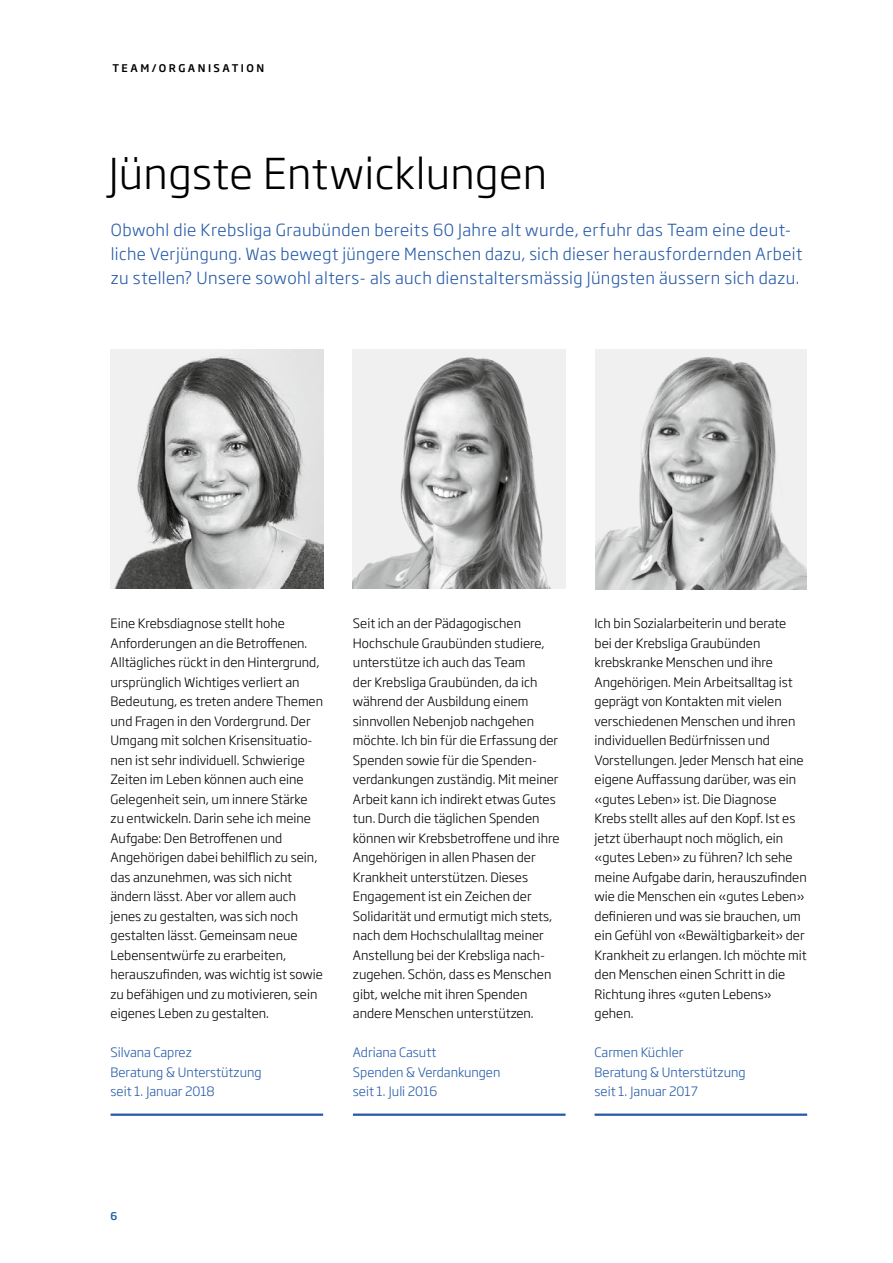
<style>
.page{position:relative;width:893px;height:1263px;background:#fff}
.page>*{position:absolute;margin:0;border:0;box-sizing:border-box;transform-origin:0 0}
.t1{font:300 42px "Soho Gothic Pro";letter-spacing:.005em;color:#000}
.t2{font:300 16.5px/24px "Soho Gothic Pro";letter-spacing:.025em;color:#255aa8}
.t3{font:300 12.75px/19.5px "Soho Gothic Pro";color:#000}
.t4{font:300 12.75px/19.5px "Soho Gothic Pro";color:#255aa8}
.t5{font:500 10.5px "Soho Gothic Pro";letter-spacing:.235em;color:#000}
.t6{font:500 10.5px "Soho Gothic Pro";color:#255aa8}
</style>
<div class="page">
<hr style="left:111px;top:1113px;width:212px;height:3px;background:#255aa8">
<img style="left:111px;top:349px;width:212px;height:239px">
<hr style="left:353px;top:1113px;width:213px;height:3px;background:#255aa8">
<img style="left:353px;top:349px;width:213px;height:239px">
<hr style="left:595px;top:1113px;width:212px;height:3px;background:#255aa8">
<img style="left:596px;top:349px;width:211px;height:240px">
<p class="t5" style="left:112px;top:59px;width:153px">TEAM/ORGANISATION</p>
<h1 class="t1" style="left:109px;top:141px;width:440px">Jüngste Entwicklungen</h1>
<p class="t2" style="left:111px;top:217px;width:693px">Obwohl die Krebsliga Graubünden bereits 60 Jahre alt wurde, erfuhr das Team eine deut&shy;liche Verjüngung. Was bewegt jüngere Menschen dazu, sich dieser herausfordernden Arbeit zu stellen? Unsere sowohl alters- als auch dienstaltersmässig Jüngsten äussern sich dazu.</p>
<p class="t3" style="left:111px;top:613px;width:214px">Eine Krebsdiagnose stellt hohe Anforderungen an die Betroffenen.<br>Alltägliches rückt in den Hintergrund, ursprünglich Wichtiges verliert an Bedeutung, es treten andere Themen und Fragen in den Vordergrund. Der Umgang mit solchen Krisensituatio&shy;nen ist sehr individuell. Schwierige Zeiten im Leben können auch eine Gelegenheit sein, um innere Stärke zu entwickeln. Darin sehe ich meine Aufgabe: Den Betroffenen und Angehörigen dabei behilflich zu sein, das anzunehmen, was sich nicht ändern lässt. Aber vor allem auch jenes zu gestalten, was sich noch gestalten lässt. Gemeinsam neue Lebensentwürfe zu erarbeiten, herauszufinden, was wichtig ist sowie zu befähigen und zu motivieren, sein eigenes Leben zu gestalten.</p>
<p class="t4" style="left:111px;top:1042px;width:153px">Silvana Caprez<br>Beratung &amp; Unterstützung seit 1. Januar 2018</p>
<p class="t3" style="left:353px;top:613px;width:208px">Seit ich an der Pädagogischen Hochschule Graubünden studiere, unterstütze ich auch das Team<br>der Krebsliga Graubünden, da ich während der Ausbildung einem sinnvollen Nebenjob nachgehen möchte. Ich bin für die Erfassung der Spenden sowie für die Spenden&shy;verdankungen zuständig. Mit meiner Arbeit kann ich indirekt etwas Gutes tun. Durch die täglichen Spenden können wir Krebsbetroffene und ihre Angehörigen in allen Phasen der Krankheit unterstützen. Dieses Engagement ist ein Zeichen der Solidarität und ermutigt mich stets, nach dem Hochschulalltag meiner Anstellung bei der Krebsliga nach&shy;zugehen. Schön, dass es Menschen gibt, welche mit ihren Spenden andere Menschen unterstützen.</p>
<p class="t4" style="left:353px;top:1042px;width:149px">Adriana Casutt<br>Spenden &amp; Verdankungen seit 1. Juli 2016</p>
<p class="t3" style="left:595px;top:613px;width:214px">Ich bin Sozialarbeiterin und berate<br>bei der Krebsliga Graubünden krebskranke Menschen und ihre Angehörigen. Mein Arbeitsalltag ist geprägt von Kontakten mit vielen verschiedenen Menschen und ihren individuellen Bedürfnissen und Vorstellungen. Jeder Mensch hat eine eigene Auffassung darüber, was ein «gutes Leben» ist. Die Diagnose Krebs stellt alles auf den Kopf. Ist es jetzt überhaupt noch möglich, ein «gutes Leben» zu führen? Ich sehe meine Aufgabe darin, herauszufinden wie die Menschen ein «gutes Leben» definieren und was sie brauchen, um ein Gefühl von «Bewältigbarkeit» der Krankheit zu erlangen. Ich möchte mit den Menschen einen Schritt in die Richtung ihres «guten Lebens» gehen.</p>
<p class="t4" style="left:595px;top:1042px;width:153px">Carmen Küchler<br>Beratung &amp; Unterstützung seit 1. Januar 2017</p>
<p class="t6" style="left:111px;top:1208px;width:8px">6</p>
</div>
